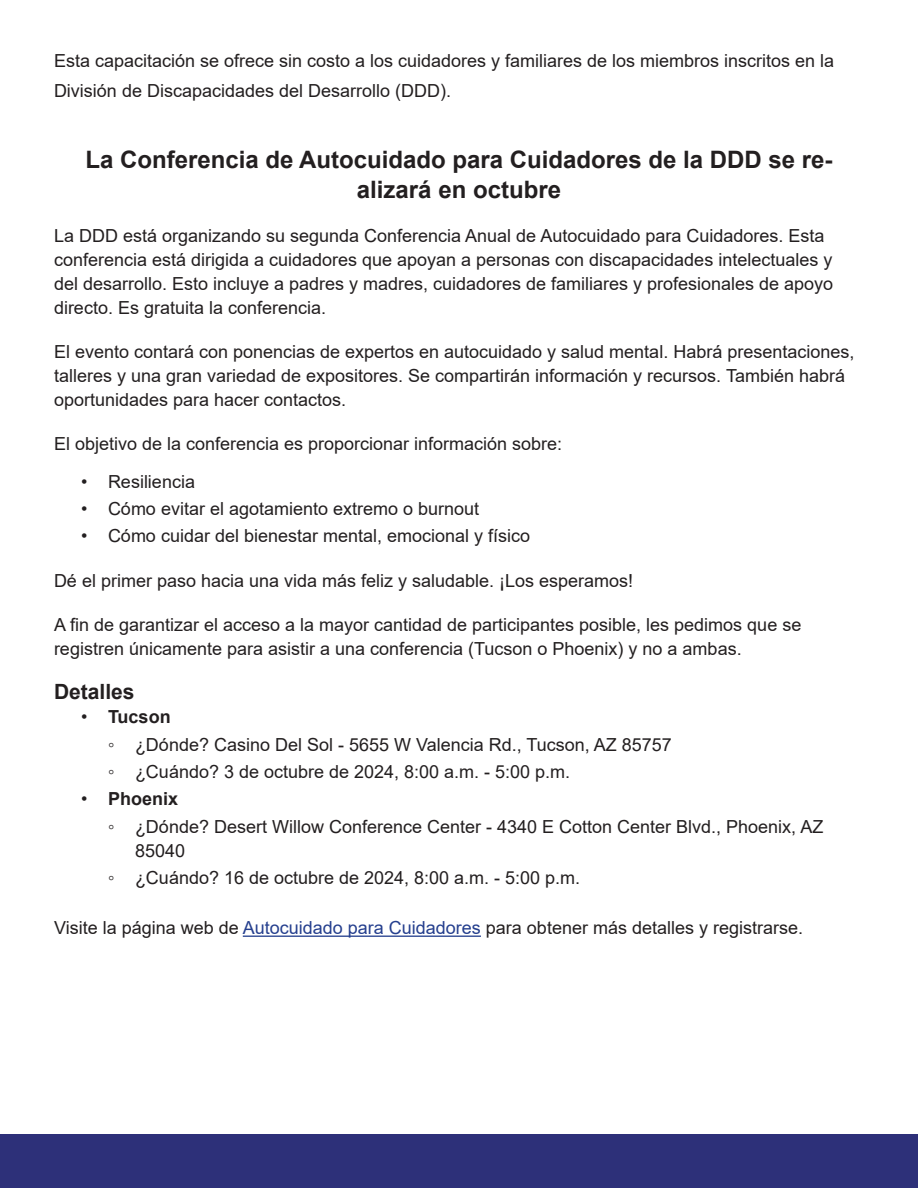
<style>
.page{position:relative;width:918px;height:1188px;background:#fff}
.page>*{position:absolute;margin:0;border:0;box-sizing:border-box;transform-origin:0 0}
.t1{font:700 24px/30px "Arial";color:#231f20;text-align:center}
.t2{font:700 21px "Arial";color:#231f20}
.t3{font:18px/24px "Arial";color:#231f20}
.s1{font-weight:700}
.s2{color:#253f8e}
</style>
<div class="page">
<div style="left:0;top:1134px;width:918px;height:54px;background:#2d3079"></div>
<hr style="left:243px;top:936px;width:238px;height:1px;background:#253f8e">
<p class="t3" style="left:54px;top:46px;width:782px;line-height:30px">Esta capacitación se ofrece sin costo a los cuidadores y familiares de los miembros inscritos en la<br>División de Discapacidades del Desarrollo (DDD).</p>
<h1 class="t1" style="left:85px;top:144px;width:749px">La Conferencia de Autocuidado para Cuidadores de la DDD se re&shy;alizará en octubre</h1>
<p class="t3" style="left:54px;top:223px;width:781px">La DDD está organizando su segunda Conferencia Anual de Autocuidado para Cuidadores. Esta conferencia está dirigida a cuidadores que apoyan a personas con discapacidades intelectuales y del desarrollo. Esto incluye a padres y madres, cuidadores de familiares y profesionales de apoyo directo. Es gratuita la conferencia.</p>
<p class="t3" style="left:54px;top:340px;width:802px">El evento contará con ponencias de expertos en autocuidado y salud mental. Habrá presentaciones, talleres y una gran variedad de expositores. Se compartirán información y recursos. También habrá oportunidades para hacer contactos.</p>
<p class="t3" style="left:54px;top:432px;width:510px">El objetivo de la conferencia es proporcionar información sobre:</p>
<p class="t3" style="left:81px;top:469px;width:116px">• Resiliencia</p>
<p class="t3" style="left:81px;top:497px;width:400px">• Cómo evitar el agotamiento extremo o burnout</p>
<p class="t3" style="left:81px;top:524px;width:451px">• Cómo cuidar del bienestar mental, emocional y físico</p>
<p class="t3" style="left:54px;top:568px;width:581px">Dé el primer paso hacia una vida más feliz y saludable. ¡Los esperamos!</p>
<p class="t3" style="left:54px;top:613px;width:749px">A fin de garantizar el acceso a la mayor cantidad de participantes posible, les pedimos que se registren únicamente para asistir a una conferencia (Tucson o Phoenix) y no a ambas.</p>
<p class="t2" style="left:54px;top:677px;width:82px">Detalles</p>
<p class="t3" style="left:108px;top:703px;width:565px;line-height:27.3px;text-indent:-27px">• <span class="s1">Tucson<br></span>◦ ¿Dónde? Casino Del Sol - 5655 W Valencia Rd., Tucson, AZ 85757 ◦ ¿Cuándo? 3 de octubre de 2024, 8:00 a.m. - 5:00 p.m.</p>
<p class="t3" style="left:108px;top:785px;width:717px;line-height:27.3px;text-indent:-27px">• <span class="s1">Phoenix<br></span>◦ ¿Dónde? Desert Willow Conference Center - 4340 E Cotton Center Blvd., Phoenix, AZ</p>
<p class="t3" style="left:108px;top:837px;width:474px;line-height:27.3px;text-indent:27px">85040<br>◦ ¿Cuándo? 16 de octubre de 2024, 8:00 a.m. - 5:00 p.m.</p>
<p class="t3" style="left:54px;top:916px;width:751px">Visite la página web de <span class="s2">Autocuidado para Cuidadores</span> para obtener más detalles y registrarse.</p>
</div>
